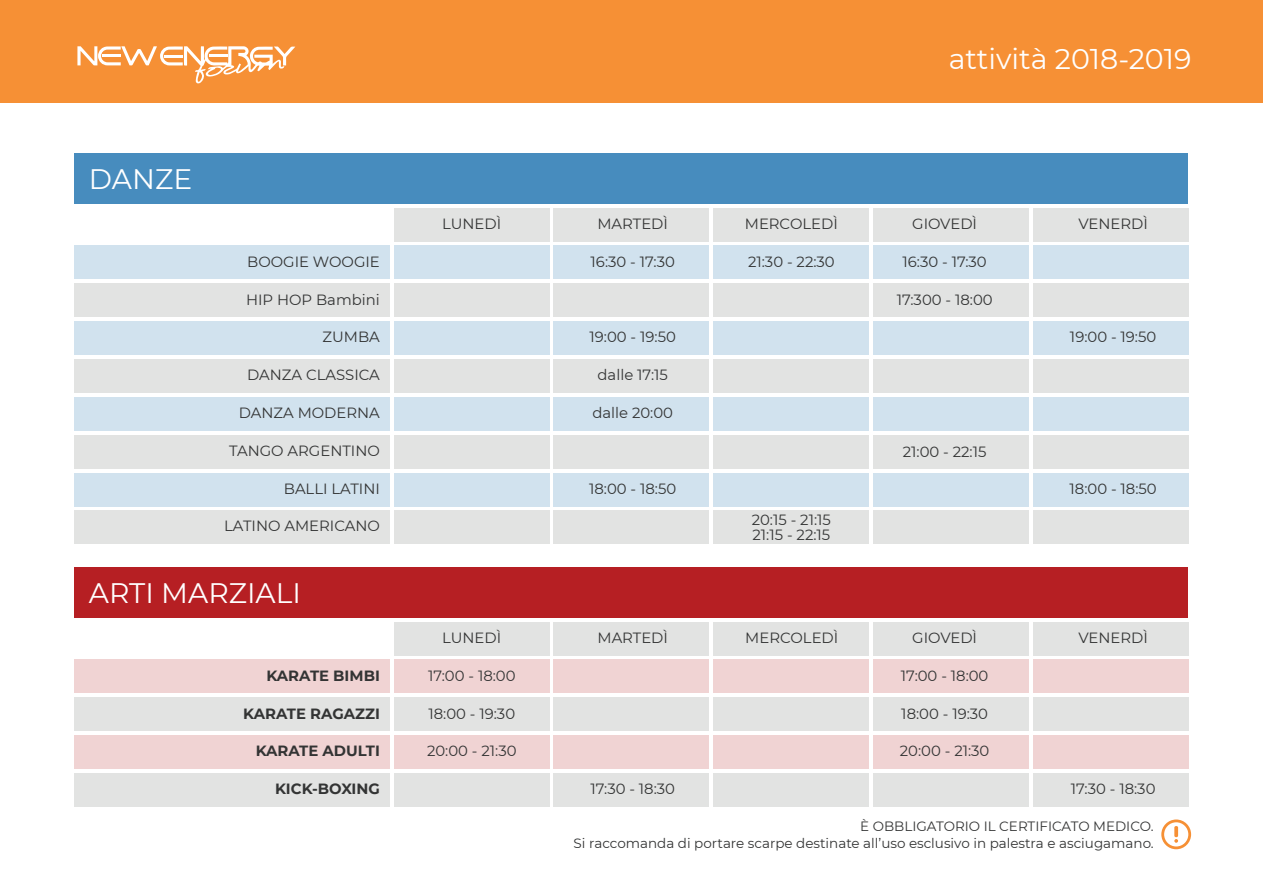
<style>
.page{position:relative;width:1263px;height:893px;background:#fff}
.page>*{position:absolute;margin:0;border:0;box-sizing:border-box;transform-origin:0 0}
.t1{font:28.5px "Montserrat";color:#fff}
.t2{font:28.2px "Montserrat";color:#fff}
.t3{font:14.85px/15px "Montserrat";color:#333434}
.t4{font:700 14.85px "Montserrat";color:#333434}
.t5{font:13.5px/16.2px "Montserrat";color:#333434;text-align:right}
</style>
<div class="page">
<div style="left:394px;top:208px;width:155px;height:33px;background:#e2e3e2"></div>
<div style="left:554px;top:208px;width:155px;height:33px;background:#e2e3e2"></div>
<div style="left:713px;top:208px;width:156px;height:33px;background:#e2e3e2"></div>
<div style="left:873px;top:208px;width:156px;height:33px;background:#e2e3e2"></div>
<div style="left:1033px;top:208px;width:155px;height:33px;background:#e2e3e2"></div>
<div style="left:75px;top:283px;width:315px;height:34px;background:#e2e3e2"></div>
<div style="left:75px;top:359px;width:315px;height:34px;background:#e2e3e2"></div>
<div style="left:394px;top:283px;width:155px;height:34px;background:#e2e3e2"></div>
<div style="left:554px;top:283px;width:155px;height:34px;background:#e2e3e2"></div>
<div style="left:713px;top:283px;width:156px;height:34px;background:#e2e3e2"></div>
<div style="left:873px;top:283px;width:156px;height:34px;background:#e2e3e2"></div>
<div style="left:1033px;top:283px;width:155px;height:34px;background:#e2e3e2"></div>
<div style="left:394px;top:359px;width:155px;height:34px;background:#e2e3e2"></div>
<div style="left:554px;top:359px;width:155px;height:34px;background:#e2e3e2"></div>
<div style="left:713px;top:359px;width:156px;height:34px;background:#e2e3e2"></div>
<div style="left:873px;top:359px;width:156px;height:34px;background:#e2e3e2"></div>
<div style="left:1033px;top:359px;width:155px;height:34px;background:#e2e3e2"></div>
<div style="left:75px;top:246px;width:315px;height:33px;background:#d1e2ee"></div>
<div style="left:75px;top:321px;width:315px;height:34px;background:#d1e2ee"></div>
<div style="left:394px;top:246px;width:155px;height:33px;background:#d1e2ee"></div>
<div style="left:554px;top:246px;width:155px;height:33px;background:#d1e2ee"></div>
<div style="left:713px;top:246px;width:156px;height:33px;background:#d1e2ee"></div>
<div style="left:873px;top:246px;width:156px;height:33px;background:#d1e2ee"></div>
<div style="left:1033px;top:246px;width:155px;height:33px;background:#d1e2ee"></div>
<div style="left:394px;top:321px;width:155px;height:34px;background:#d1e2ee"></div>
<div style="left:554px;top:321px;width:155px;height:34px;background:#d1e2ee"></div>
<div style="left:713px;top:321px;width:156px;height:34px;background:#d1e2ee"></div>
<div style="left:873px;top:321px;width:156px;height:34px;background:#d1e2ee"></div>
<div style="left:1033px;top:321px;width:155px;height:34px;background:#d1e2ee"></div>
<div style="left:75px;top:397px;width:315px;height:34px;background:#d1e2ee"></div>
<div style="left:75px;top:473px;width:315px;height:34px;background:#d1e2ee"></div>
<div style="left:394px;top:397px;width:155px;height:34px;background:#d1e2ee"></div>
<div style="left:554px;top:397px;width:155px;height:34px;background:#d1e2ee"></div>
<div style="left:713px;top:397px;width:156px;height:34px;background:#d1e2ee"></div>
<div style="left:873px;top:397px;width:156px;height:34px;background:#d1e2ee"></div>
<div style="left:1033px;top:397px;width:155px;height:34px;background:#d1e2ee"></div>
<div style="left:394px;top:473px;width:155px;height:34px;background:#d1e2ee"></div>
<div style="left:554px;top:473px;width:155px;height:34px;background:#d1e2ee"></div>
<div style="left:713px;top:473px;width:156px;height:34px;background:#d1e2ee"></div>
<div style="left:873px;top:473px;width:156px;height:34px;background:#d1e2ee"></div>
<div style="left:1033px;top:473px;width:155px;height:34px;background:#d1e2ee"></div>
<div style="left:75px;top:435px;width:315px;height:34px;background:#e2e3e2"></div>
<div style="left:394px;top:435px;width:155px;height:34px;background:#e2e3e2"></div>
<div style="left:554px;top:435px;width:155px;height:34px;background:#e2e3e2"></div>
<div style="left:713px;top:435px;width:156px;height:34px;background:#e2e3e2"></div>
<div style="left:873px;top:435px;width:156px;height:34px;background:#e2e3e2"></div>
<div style="left:1033px;top:435px;width:155px;height:34px;background:#e2e3e2"></div>
<div style="left:75px;top:510px;width:315px;height:34px;background:#e2e3e2"></div>
<div style="left:394px;top:510px;width:155px;height:34px;background:#e2e3e2"></div>
<div style="left:554px;top:510px;width:155px;height:34px;background:#e2e3e2"></div>
<div style="left:713px;top:510px;width:156px;height:34px;background:#e2e3e2"></div>
<div style="left:873px;top:510px;width:156px;height:34px;background:#e2e3e2"></div>
<div style="left:1033px;top:510px;width:155px;height:34px;background:#e2e3e2"></div>
<div style="left:75px;top:153px;width:1113px;height:51px;background:#478cbe"></div>
<svg style="left:1161px;top:819px;width:30px;height:30px"></svg>
<div style="left:0;top:0;width:1263px;height:102px;background:#f69035"></div>
<div style="left:394px;top:622px;width:155px;height:33px;background:#e2e3e2"></div>
<div style="left:554px;top:622px;width:155px;height:33px;background:#e2e3e2"></div>
<div style="left:713px;top:622px;width:156px;height:33px;background:#e2e3e2"></div>
<div style="left:873px;top:622px;width:156px;height:33px;background:#e2e3e2"></div>
<div style="left:1033px;top:622px;width:155px;height:33px;background:#e2e3e2"></div>
<div style="left:75px;top:697px;width:315px;height:34px;background:#e2e3e2"></div>
<div style="left:75px;top:773px;width:315px;height:34px;background:#e2e3e2"></div>
<div style="left:394px;top:697px;width:155px;height:34px;background:#e2e3e2"></div>
<div style="left:554px;top:697px;width:155px;height:34px;background:#e2e3e2"></div>
<div style="left:713px;top:697px;width:156px;height:34px;background:#e2e3e2"></div>
<div style="left:873px;top:697px;width:156px;height:34px;background:#e2e3e2"></div>
<div style="left:1033px;top:697px;width:155px;height:34px;background:#e2e3e2"></div>
<div style="left:394px;top:773px;width:155px;height:34px;background:#e2e3e2"></div>
<div style="left:554px;top:773px;width:155px;height:34px;background:#e2e3e2"></div>
<div style="left:713px;top:773px;width:156px;height:34px;background:#e2e3e2"></div>
<div style="left:873px;top:773px;width:156px;height:34px;background:#e2e3e2"></div>
<div style="left:1033px;top:773px;width:155px;height:34px;background:#e2e3e2"></div>
<div style="left:75px;top:660px;width:315px;height:33px;background:#f0d3d3"></div>
<div style="left:75px;top:735px;width:315px;height:34px;background:#f0d3d3"></div>
<div style="left:394px;top:660px;width:155px;height:33px;background:#f0d3d3"></div>
<div style="left:554px;top:660px;width:155px;height:33px;background:#f0d3d3"></div>
<div style="left:713px;top:660px;width:156px;height:33px;background:#f0d3d3"></div>
<div style="left:873px;top:660px;width:156px;height:33px;background:#f0d3d3"></div>
<div style="left:1033px;top:660px;width:155px;height:33px;background:#f0d3d3"></div>
<div style="left:394px;top:735px;width:155px;height:34px;background:#f0d3d3"></div>
<div style="left:554px;top:735px;width:155px;height:34px;background:#f0d3d3"></div>
<div style="left:713px;top:735px;width:156px;height:34px;background:#f0d3d3"></div>
<div style="left:873px;top:735px;width:156px;height:34px;background:#f0d3d3"></div>
<div style="left:1033px;top:735px;width:155px;height:34px;background:#f0d3d3"></div>
<div style="left:75px;top:567px;width:1113px;height:51px;background:#b61f23"></div>
<svg style="left:77px;top:46px;width:218px;height:38px"></svg>
<h2 class="t2" style="left:89px;top:160px;width:105px">DANZE</h2>
<p class="t3" style="left:247px;top:254px;width:134px">BOOGIE WOOGIE</p>
<p class="t3" style="left:246px;top:291px;width:135px">HIP HOP Bambini</p>
<p class="t3" style="left:322px;top:329px;width:59px">ZUMBA</p>
<p class="t3" style="left:247px;top:367px;width:134px">DANZA CLASSICA</p>
<p class="t3" style="left:239px;top:405px;width:143px">DANZA MODERNA</p>
<p class="t3" style="left:229px;top:443px;width:152px">TANGO ARGENTINO</p>
<p class="t3" style="left:284px;top:480px;width:98px">BALLI LATINI</p>
<p class="t3" style="left:224px;top:518px;width:157px">LATINO AMERICANO</p>
<h2 class="t2" style="left:89px;top:574px;width:213px">ARTI MARZIALI</h2>
<p class="t4" style="left:266px;top:665px;width:115px">KARATE BIMBI</p>
<p class="t4" style="left:243px;top:703px;width:138px">KARATE RAGAZZI</p>
<p class="t4" style="left:256px;top:740px;width:126px">KARATE ADULTI</p>
<p class="t4" style="left:275px;top:778px;width:106px">KICK-BOXING</p>
<p class="t3" style="left:442px;top:216px;width:60px">LUNEDÌ</p>
<p class="t3" style="left:442px;top:630px;width:60px">LUNEDÌ</p>
<p class="t3" style="left:428px;top:667px;width:89px">17:00 - 18:00</p>
<p class="t3" style="left:428px;top:705px;width:88px">18:00 - 19:30</p>
<p class="t3" style="left:427px;top:743px;width:91px">20:00 - 21:30</p>
<h1 class="t1" style="left:949px;top:39px;width:244px">attività 2018-2019</h1>
<p class="t3" style="left:597px;top:216px;width:72px">MARTEDÌ</p>
<p class="t3" style="left:591px;top:254px;width:86px">16:30 - 17:30</p>
<p class="t3" style="left:745px;top:216px;width:95px">MERCOLEDÌ</p>
<p class="t3" style="left:748px;top:254px;width:88px">21:30 - 22:30</p>
<p class="t3" style="left:912px;top:216px;width:66px">GIOVEDÌ</p>
<p class="t3" style="left:902px;top:254px;width:86px">16:30 - 17:30</p>
<p class="t3" style="left:897px;top:291px;width:97px">17:300 - 18:00</p>
<p class="t3" style="left:1078px;top:216px;width:71px">VENERDÌ</p>
<p class="t3" style="left:590px;top:329px;width:88px">19:00 - 19:50</p>
<p class="t3" style="left:598px;top:367px;width:72px">dalle 17:15</p>
<p class="t3" style="left:592px;top:405px;width:82px">dalle 20:00</p>
<p class="t3" style="left:1070px;top:329px;width:88px">19:00 - 19:50</p>
<p class="t3" style="left:903px;top:443px;width:85px">21:00 - 22:15</p>
<p class="t3" style="left:589px;top:480px;width:89px">18:00 - 18:50</p>
<p class="t3" style="left:1069px;top:480px;width:89px">18:00 - 18:50</p>
<p class="t3" style="left:752px;top:512px;width:81px">20:15 - 21:15<br>21:15 - 22:15</p>
<p class="t3" style="left:597px;top:630px;width:72px">MARTEDÌ</p>
<p class="t3" style="left:745px;top:630px;width:95px">MERCOLEDÌ</p>
<p class="t3" style="left:912px;top:630px;width:66px">GIOVEDÌ</p>
<p class="t3" style="left:901px;top:667px;width:89px">17:00 - 18:00</p>
<p class="t3" style="left:901px;top:705px;width:88px">18:00 - 19:30</p>
<p class="t3" style="left:900px;top:743px;width:91px">20:00 - 21:30</p>
<p class="t3" style="left:1078px;top:630px;width:71px">VENERDÌ</p>
<p class="t3" style="left:590px;top:781px;width:86px">17:30 - 18:30</p>
<p class="t3" style="left:1071px;top:781px;width:86px">17:30 - 18:30</p>
<p class="t5" style="left:574px;top:818px;width:582px">È OBBLIGATORIO IL CERTIFICATO MEDICO.<br>Si raccomanda di portare scarpe destinate all’uso esclusivo in palestra e asciugamano.</p>
</div>
